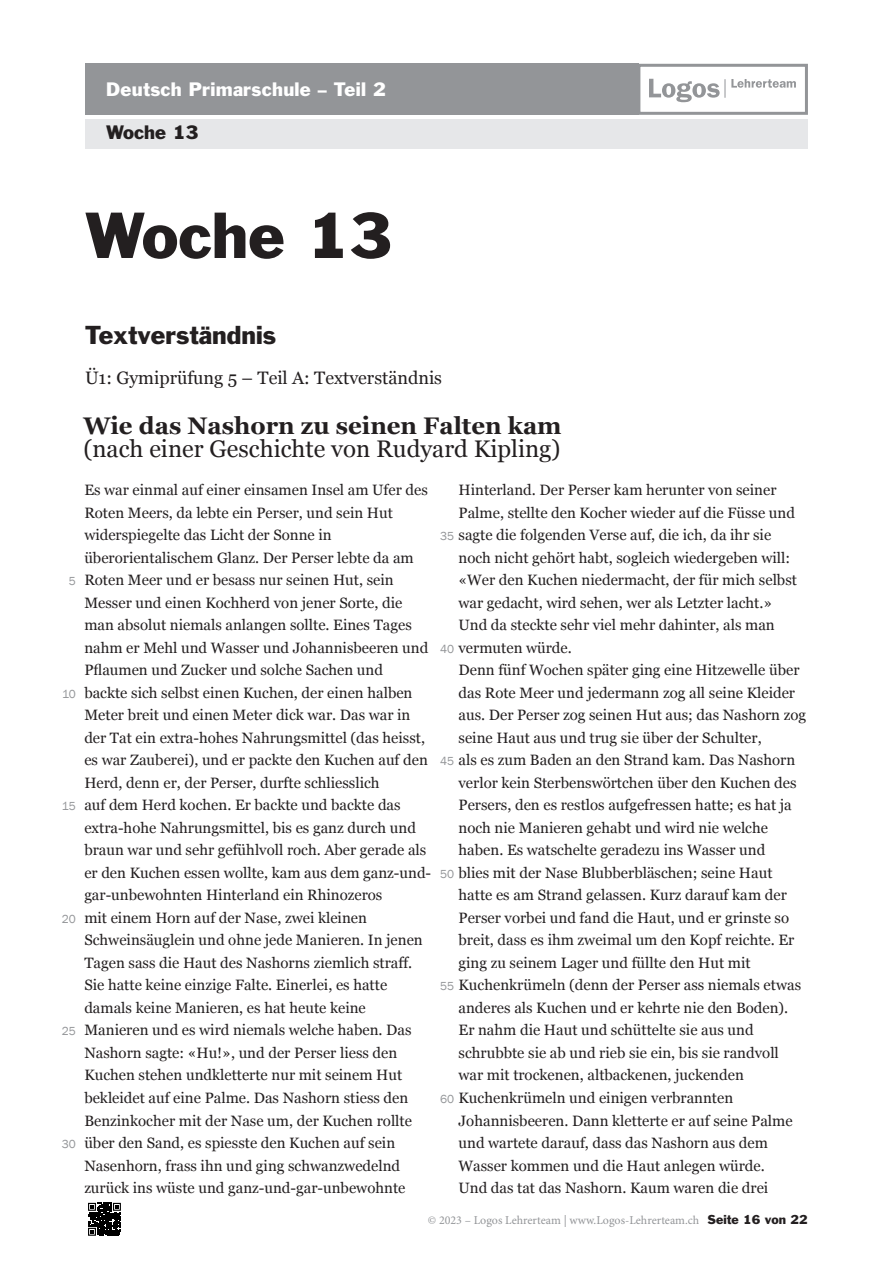
<style>
.page{position:relative;width:893px;height:1263px;background:#fff}
.page>*{position:absolute;margin:0;border:0;box-sizing:border-box;transform-origin:0 0}
.t1{font:60px "Franklin Gothic Std";color:#231f20}
.t2{font:24px "Georgia";color:#231f20}
.t3{font:700 24px "Georgia";color:#231f20}
.t4{font:24px "Franklin Gothic Std";color:#231f20}
.t5{font:18px "Georgia";color:#231f20}
.t6{font:18px "Franklin Gothic Std";letter-spacing:.015em;color:#fff}
.t7{font:18px "Franklin Gothic Std";color:#231f20}
.t8{font:15px/22.5px "Georgia";color:#231f20}
.t9{font:12px "Minion Pro";color:#939598}
.t10{font:12px "Franklin Gothic";color:#939598}
.s1{font-family:"Franklin Gothic Std";color:#231f20}
</style>
<div class="page">
<svg style="left:88px;top:1202px;width:33px;height:1px"></svg>
<svg style="left:88px;top:1203px;width:33px;height:33px"></svg>
<div style="left:85px;top:119px;width:723px;height:30px;background:#e6e7e9"></div>
<div style="left:85px;top:64px;width:554px;height:51px;background:#939598"></div>
<svg style="left:649px;top:79px;width:147px;height:23px"></svg>
<div style="left:637px;top:64px;width:171px;height:51px;border:3px solid #939598"></div>
<p class="t6" style="left:106px;top:82px;width:281px">Deutsch Primarschule – Teil 2</p>
<p class="t7" style="left:106px;top:126px;width:94px">Woche 13</p>
<h1 class="t1" style="left:85px;top:213px;width:310px">Woche 13</h1>
<h2 class="t4" style="left:85px;top:326px;width:193px">Textverständnis</h2>
<p class="t5" style="left:85px;top:371px;width:358px">Ü1: Gymiprüfung 5 – Teil A: Textverständnis</p>
<h2 class="t3" style="left:83px;top:416px;width:480px">Wie das Nashorn zu seinen Falten kam</h2>
<h2 class="t2" style="left:83px;top:439px;width:479px">(nach einer Geschichte von Rudyard Kipling)</h2>
<p class="t8" style="left:84px;top:480px;width:348px">Es war einmal auf einer einsamen Insel am Ufer des Roten Meers, da lebte ein Perser, und sein Hut widerspiegelte das Licht der Sonne in überorientalischem Glanz. Der Perser lebte da am Roten Meer und er besass nur seinen Hut, sein Messer und einen Kochherd von jener Sorte, die man absolut niemals anlangen sollte. Eines Tages nahm er Mehl und Wasser und Johannisbeeren und Pflaumen und Zucker und solche Sachen und<br>backte sich selbst einen Kuchen, der einen halben Meter breit und einen Meter dick war. Das war in der Tat ein extra-hohes Nahrungsmittel (das heisst, es war Zauberei), und er packte den Kuchen auf den Herd, denn er, der Perser, durfte schliesslich<br>auf dem Herd kochen. Er backte und backte das extra-hohe Nahrungsmittel, bis es ganz durch und braun war und sehr gefühlvoll roch. Aber gerade als er den Kuchen essen wollte, kam aus dem ganz-und&shy;gar-unbewohnten Hinterland ein Rhinozeros<br>mit einem Horn auf der Nase, zwei kleinen Schweinsäuglein und ohne jede Manieren. In jenen Tagen sass die Haut des Nashorns ziemlich straff.<br>Sie hatte keine einzige Falte. Einerlei, es hatte damals keine Manieren, es hat heute keine Manieren und es wird niemals welche haben. Das Nashorn sagte: «Hu!», und der Perser liess den Kuchen stehen undkletterte nur mit seinem Hut bekleidet auf eine Palme. Das Nashorn stiess den Benzinkocher mit der Nase um, der Kuchen rollte über den Sand, es spiesste den Kuchen auf sein Nasenhorn, frass ihn und ging schwanzwedelnd zurück ins wüste und ganz-und-gar-unbewohnte</p>
<p class="t8" style="left:459px;top:480px;width:349px">Hinterland. Der Perser kam herunter von seiner Palme, stellte den Kocher wieder auf die Füsse und sagte die folgenden Verse auf, die ich, da ihr sie noch nicht gehört habt, sogleich wiedergeben will: «Wer den Kuchen niedermacht, der für mich selbst war gedacht, wird sehen, wer als Letzter lacht.»<br>Und da steckte sehr viel mehr dahinter, als man vermuten würde.<br>Denn fünf Wochen später ging eine Hitzewelle über das Rote Meer und jedermann zog all seine Kleider aus. Der Perser zog seinen Hut aus; das Nashorn zog seine Haut aus und trug sie über der Schulter,<br>als es zum Baden an den Strand kam. Das Nashorn verlor kein Sterbenswörtchen über den Kuchen des Persers, den es restlos aufgefressen hatte; es hat ja noch nie Manieren gehabt und wird nie welche haben. Es watschelte geradezu ins Wasser und<br>blies mit der Nase Blubberbläschen; seine Haut hatte es am Strand gelassen. Kurz darauf kam der Perser vorbei und fand die Haut, und er grinste so breit, dass es ihm zweimal um den Kopf reichte. Er ging zu seinem Lager und füllte den Hut mit Kuchenkrümeln (denn der Perser ass niemals etwas anderes als Kuchen und er kehrte nie den Boden).<br>Er nahm die Haut und schüttelte sie aus und schrubbte sie ab und rieb sie ein, bis sie randvoll war mit trockenen, altbackenen, juckenden Kuchenkrümeln und einigen verbrannten Johannisbeeren. Dann kletterte er auf seine Palme und wartete darauf, dass das Nashorn aus dem Wasser kommen und die Haut anlegen würde.<br>Und das tat das Nashorn. Kaum waren die drei</p>
<p class="t10" style="left:440px;top:532px;width:16px">35</p>
<p class="t10" style="left:69px;top:577px;width:9px">5</p>
<p class="t10" style="left:440px;top:644px;width:16px">40</p>
<p class="t10" style="left:62px;top:689px;width:15px">10</p>
<p class="t10" style="left:440px;top:757px;width:16px">45</p>
<p class="t10" style="left:62px;top:802px;width:15px">15</p>
<p class="t10" style="left:440px;top:869px;width:16px">50</p>
<p class="t10" style="left:62px;top:914px;width:16px">20</p>
<p class="t10" style="left:440px;top:982px;width:16px">55</p>
<p class="t10" style="left:62px;top:1027px;width:16px">25</p>
<p class="t10" style="left:440px;top:1094px;width:16px">60</p>
<p class="t10" style="left:62px;top:1139px;width:16px">30</p>
<p class="t9" style="left:428px;top:1215px;width:381px">© 2023 – Logos Lehrerteam | www.Logos-Lehrerteam.ch <span class="s1">Seite 16 von 22</span></p>
</div>
